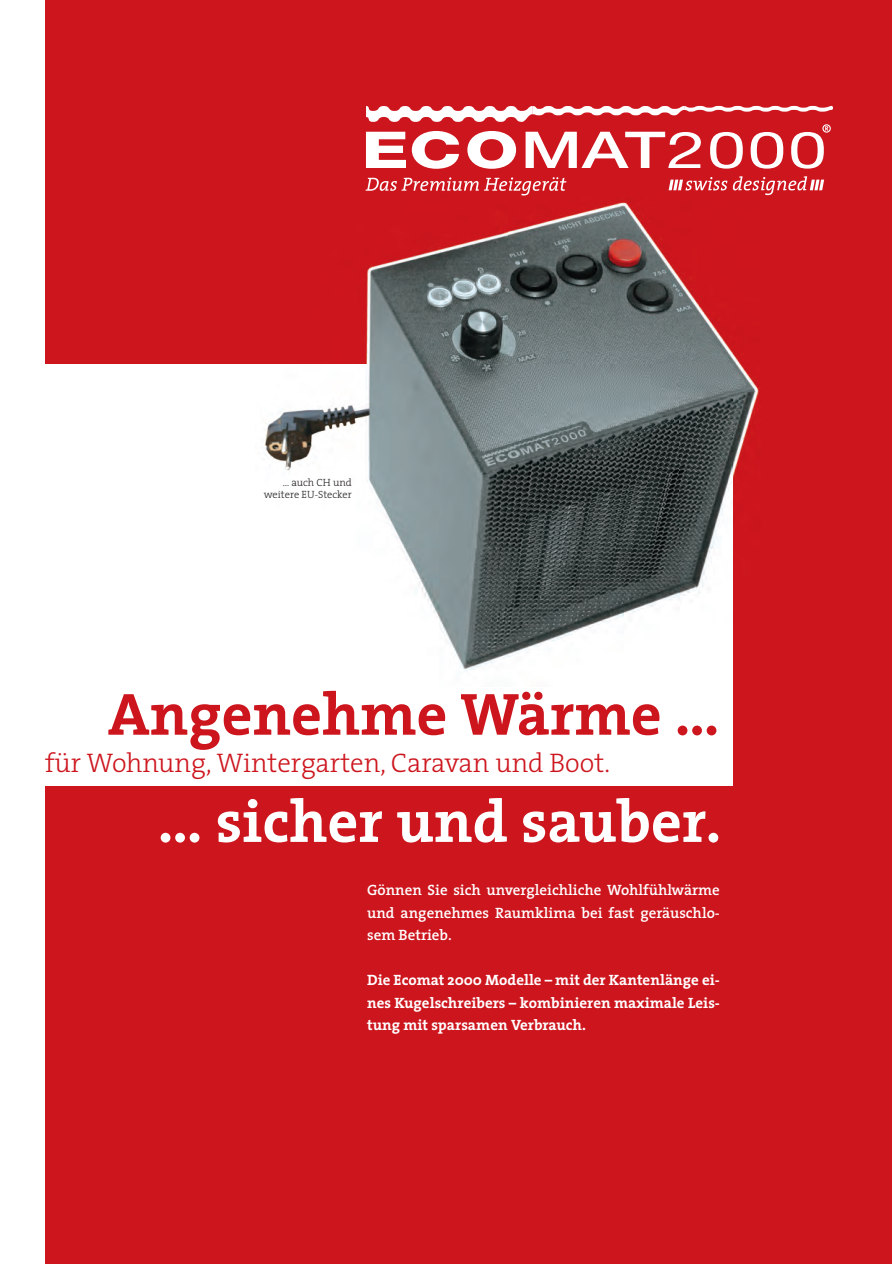
<style>
.page{position:relative;width:892px;height:1264px;background:#fff}
.page>*{position:absolute;margin:0;border:0;box-sizing:border-box;transform-origin:0 0}
.t1{font:700 60px "The Serif";color:#fff}
.t2{font:700 60px "The Serif";color:#cd151d}
.t3{font:300 27px "The Serif";color:#cd151d}
.t4{font:700 15px/22.5px "The Serif";color:#fff;text-align:justify}
.t5{font:600 15px/22.5px "The Serif";color:#fff;text-align:justify}
.t6{font:300 10.5px/12px "The Serif";color:#231f20;text-align:right}
</style>
<div class="page">
<div style="left:45px;top:0;width:846px;height:1264px;background:#cd151d"></div>
<div style="left:2px;top:365px;width:730px;height:421px;background:#fff"></div>
<svg style="left:365px;top:177px;width:201px;height:18px"></svg>
<svg style="left:668px;top:176px;width:156px;height:19px"></svg>
<svg style="left:366px;top:106px;width:466px;height:63px"></svg>
<img style="left:366px;top:231px;width:142px;height:133px">
<img style="left:508px;top:202px;width:252px;height:190px">
<img style="left:732px;top:392px;width:27px;height:295px">
<img style="left:255px;top:364px;width:477px;height:306px">
<p class="t6" style="left:264px;top:476px;width:90px">… auch CH und weitere EU-Stecker</p>
<h1 class="t2" style="left:108px;top:664px;width:613px">Angenehme Wärme …</h1>
<h2 class="t3" style="left:45px;top:741px;width:566px">für Wohnung, Wintergarten, Caravan und Boot.</h2>
<h1 class="t1" style="left:158px;top:771px;width:564px">… sicher und sauber.</h1>
<p class="t5" style="left:367px;top:878px;width:354px">Gönnen Sie sich unvergleichliche Wohlfühlwärme und angenehmes Raumklima bei fast geräuschlo&shy;sem Betrieb.</p>
<p class="t4" style="left:367px;top:969px;width:354px">Die Ecomat 2000 Modelle – mit der Kantenlänge ei&shy;nes Kugelschreibers – kombinieren maximale Leis&shy;tung mit sparsamen Verbrauch.</p>
</div>
